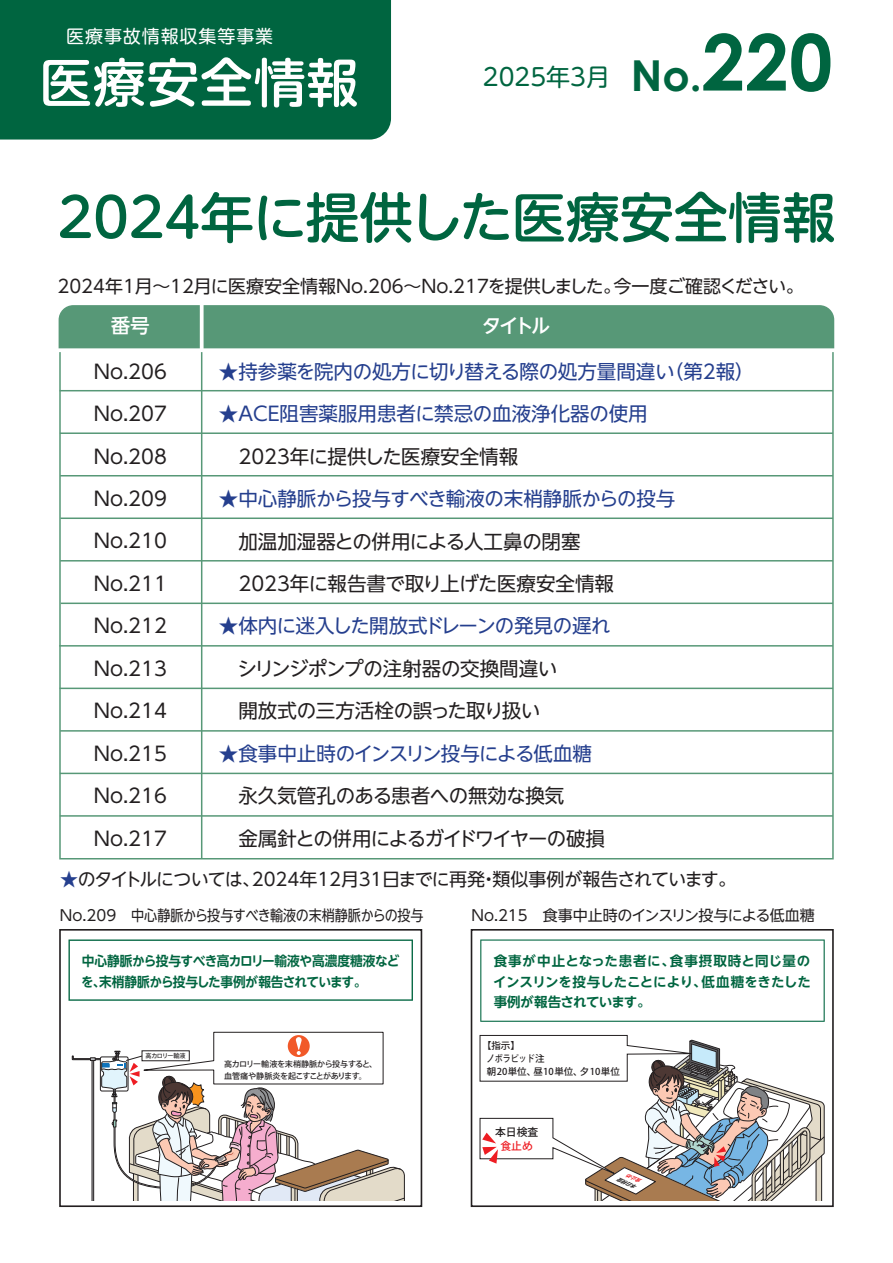
<style>
.page{position:relative;width:893px;height:1263px;background:#fff}
.page>*{position:absolute;margin:0;border:0;box-sizing:border-box;transform-origin:0 0}
.t1{font:500 54px "UD Shin M Go Pro";color:#006540}
.t2{font:500 52.5px "UD Shin M Go Pro";letter-spacing:.02em;color:#fff}
.t3{font:700 42.75px "Century Gothic Pro";color:#006540}
.t4{font:24px "UD Shin M Go Pro";color:#006540}
.t5{font:19.5px/42.5px "UD Shin Go NT Pr 6 N";color:#231f20}
.t6{font:19.5px "UD Shin Go NT Pr 6 N";letter-spacing:-.015em;color:#253f8e}
.t7{font:19.5px "UD Shin Go NT Pr 6 N";letter-spacing:-.035em;color:#253f8e}
.t8{font:19.5px/42.5px "UD Shin Go NT Pr 6 N";letter-spacing:-.03em;color:#231f20}
.t9{font:500 19.5px "UD Shin Go NT Pr 6 N";letter-spacing:-.125em;color:#fff}
.t10{font:18px "UD Shin Go NT Pr 6 N";letter-spacing:-.005em;color:#231f20}
.t11{font:18px "UD Shin Go NT Pr 6 N";letter-spacing:-.035em;color:#231f20}
.t12{font:18px "UD Shin M Go Pro";letter-spacing:.05em;color:#fff}
.t13{font:15px "UD Shin Go NT Pr 6 N";letter-spacing:-.015em;color:#231f20}
.t14{font:700 13.5px/20.9px "UD Shin Go NT Pr 6 N De";letter-spacing:-.015em;color:#006540;text-align:justify}
.t15{font:700 13.5px/20.9px "UD Shin Go NT Pr 6 N De";letter-spacing:-.015em;color:#006540;scale:.94 1}
.t16{font:500 10.8px "Koz Go Pro";color:#231f20}
.t17{font:500 10.8px "Koz Go Pro";color:#ee1d23}
.t18{font:500 9.45px/12.8px "Koz Go Pro";color:#231f20}
.t19{font:500 8.1px/11.6px "Koz Go Pro";letter-spacing:-.04em;color:#231f20}
.t20{font:500 6.15px "Koz Go Pro";letter-spacing:-.065em;color:#231f20}
.t21{font:italic 700 5.1px "Koz Go Pro";color:#231f20}
.s1{font-size:78px}
.s2{color:#253f8e}
</style>
<div class="page">
<div style="left:0;top:0;width:391px;height:140px;background:#006540"></div>
<div style="left:58px;top:305px;width:777px;height:48px;background:#579877"></div>
<hr style="left:201px;top:307px;width:1px;height:552px;background:#579877">
<hr style="left:60px;top:390px;width:773px;height:1px;background:#579877">
<hr style="left:60px;top:432px;width:773px;height:2px;background:#579877">
<hr style="left:60px;top:475px;width:773px;height:1px;background:#579877">
<hr style="left:60px;top:517px;width:773px;height:2px;background:#579877">
<hr style="left:60px;top:560px;width:773px;height:1px;background:#579877">
<hr style="left:61px;top:602px;width:772px;height:2px;background:#579877">
<hr style="left:59px;top:645px;width:774px;height:2px;background:#579877">
<hr style="left:60px;top:688px;width:773px;height:1px;background:#579877">
<hr style="left:60px;top:773px;width:773px;height:1px;background:#579877">
<hr style="left:60px;top:815px;width:773px;height:2px;background:#579877">
<hr style="left:60px;top:730px;width:773px;height:2px;background:#579877">
<svg style="left:200px;top:305px;width:4px;height:43px"></svg>
<svg style="left:58px;top:348px;width:777px;height:4px"></svg>
<svg style="left:69px;top:939px;width:344px;height:62px"></svg>
<svg style="left:72px;top:1031px;width:333px;height:169px"></svg>
<div style="left:59px;top:929px;width:363px;height:278px;border:2px solid #231f20"></div>
<svg style="left:480px;top:939px;width:345px;height:83px"></svg>
<div style="left:471px;top:929px;width:363px;height:278px;border:2px solid #231f20"></div>
<svg style="left:479px;top:1035px;width:346px;height:165px"></svg>
<p class="t12" style="left:66px;top:22px;width:209px">医療事故情報収集等事業</p>
<h2 class="t2" style="left:39px;top:40px;width:321px">医療安全情報</h2>
<p class="t4" style="left:483px;top:58px;width:129px">2025年3月</p>
<h3 class="t3" style="left:631px;top:48px;width:203px">No.<span class="s1">220</span></h3>
<h1 class="t1" style="left:58px;top:174px;width:780px">2024年に提供した医療安全情報</h1>
<p class="t10" style="left:58px;top:272px;width:748px">2024年1月～12月に医療安全情報No.206～No.217を提供しました。今一度ご確認ください。</p>
<p class="t9" style="left:111px;top:310px;width:40px">番号</p>
<p class="t9" style="left:482px;top:310px;width:70px">タイトル</p>
<p class="t5" style="left:94px;top:349px;width:75px;text-align:justify">No.206<br>No.207<br>No.208<br>No.209<br>No.210<br>No.211<br>No.212<br>No.213<br>No.214<br>No.215<br>No.216<br>No.217</p>
<p class="t6" style="left:219px;top:355px;width:537px">★持参薬を院内の処方に切り替える際の処方量間違い（第2報）</p>
<p class="t6" style="left:219px;top:398px;width:430px">★ACE阻害薬服用患者に禁忌の血液浄化器の使用</p>
<p class="t5" style="left:219px;top:434px;width:301px">　2023年に提供した医療安全情報</p>
<p class="t6" style="left:219px;top:483px;width:458px">★中心静脈から投与すべき輸液の末梢静脈からの投与</p>
<p class="t5" style="left:219px;top:519px;width:397px">　加温加湿器との併用による人工鼻の閉塞　2023年に報告書で取り上げた医療安全情報</p>
<p class="t7" style="left:219px;top:610px;width:393px">★体内に迷入した開放式ドレーンの発見の遅れ</p>
<p class="t5" style="left:219px;top:647px;width:340px">　シリンジポンプの注射器の交換間違い　開放式の三方活栓の誤った取り扱い</p>
<p class="t7" style="left:219px;top:738px;width:374px">★食事中止時のインスリン投与による低血糖</p>
<p class="t8" style="left:219px;top:774px;width:387px">　永久気管孔のある患者への無効な換気<br>　金属針との併用によるガイドワイヤーの破損</p>
<p class="t11" style="left:60px;top:864px;width:678px"><span class="s2">★</span>のタイトルについては、2024年12月31日までに再発・類似事例が報告されています。</p>
<p class="t13" style="left:60px;top:903px;width:365px">No.209　中心静脈から投与すべき輸液の末梢静脈からの投与</p>
<p class="t13" style="left:471px;top:903px;width:345px">No.215　食事中止時のインスリン投与による低血糖</p>
<p class="t15" style="left:81px;top:950px;width:340px">中心静脈から投与すべき高カロリー輸液や高濃度糖液などを、末梢静脈から投与した事例が報告されています。</p>
<p class="t14" style="left:493px;top:950px;width:319px">食事が中止となった患者に、食事摂取時と同じ量のインスリンを投与したことにより、低血糖をきたした事例が報告されています。</p>
<p class="t20" style="left:146px;top:1052px;width:42px">高カロリー輸液</p>
<p class="t19" style="left:224px;top:1059px;width:155px">高カロリー輸液を末梢静脈から投与すると、血管痛や静脈炎を起こすことがあります。</p>
<p class="t18" style="left:487px;top:1040px;width:134px;text-indent:-5px">【指示】<br>ノボラピッド注<br>朝20単位、昼10単位、夕10単位</p>
<p class="t16" style="left:495px;top:1125px;width:45px">本日検査</p>
<p class="t17" style="left:500px;top:1139px;width:34px">食止め</p>
<p class="t21" style="left:635px;top:1191px;width:21px;rotate:-155deg">本日検査</p>
</div>
